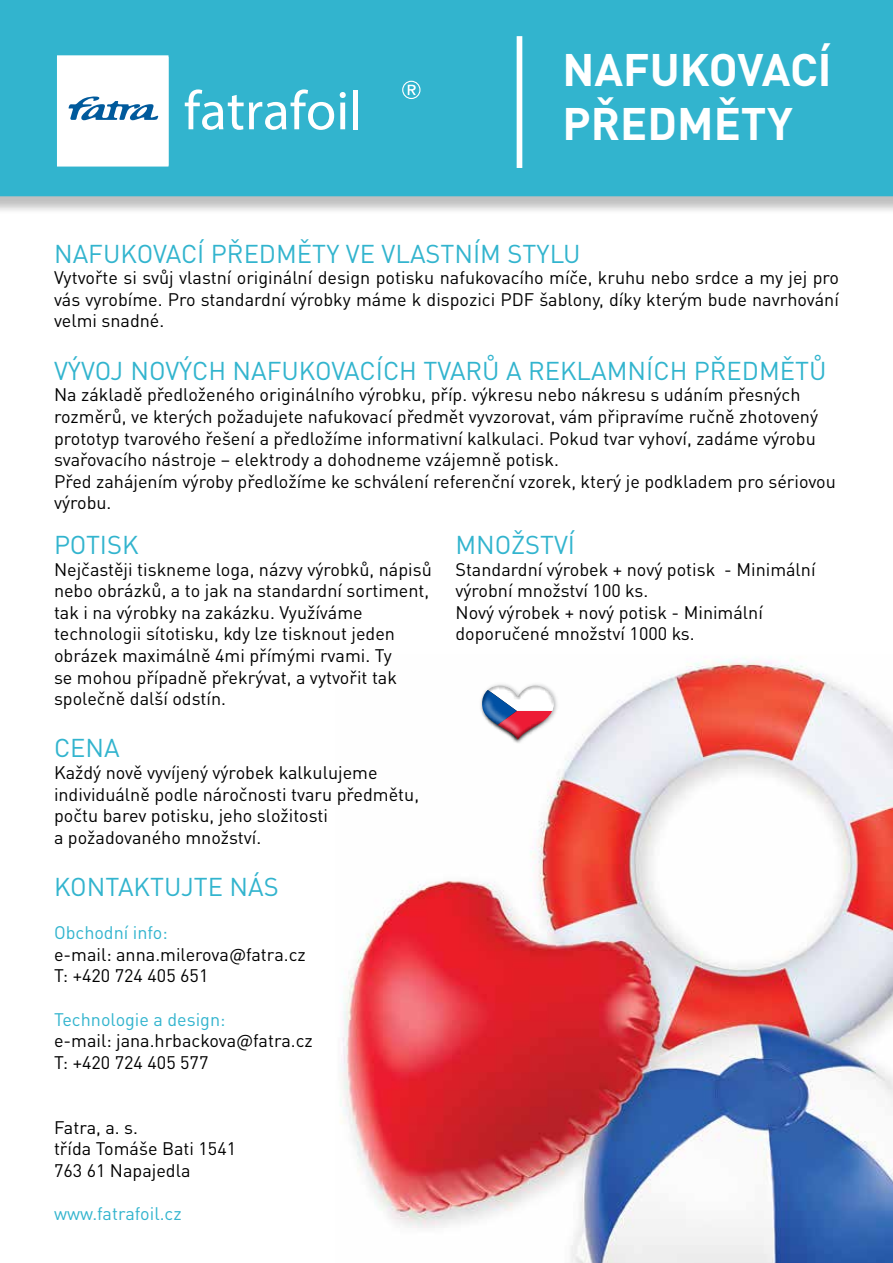
<style>
.page{position:relative;width:893px;height:1263px;background:#fff}
.page>*{position:absolute;margin:0;border:0;box-sizing:border-box;transform-origin:0 0}
.t1{font:expanded 55.2px "Helvetica Neue LT Pro";color:#fff}
.t2{font:700 45px/54px "DIN Pro";color:#fff}
.t3{font:25.5px "DIN Pro";color:#32b4ce}
.t4{font:18px/21.6px "DIN Pro";color:#000}
.t5{font:18px "DIN Pro";color:#32b4ce}
</style>
<div class="page">
<img style="left:340px;top:657px;width:553px;height:606px">
<img style="left:472px;top:678px;width:89px;height:75px">
<img style="left:474px;top:688px;width:57px;height:57px">
<img style="left:482px;top:685px;width:72px;height:10px">
<img style="left:482px;top:695px;width:72px;height:45px">
<div style="left:0;top:0;width:893px;height:215px;background:#000;opacity:.25"></div>
<div style="left:0;top:0;width:893px;height:196px;background:#32b4ce"></div>
<div style="left:54px;top:54px;width:371px;height:113px;background:#32b4ce"></div>
<svg style="left:408px;top:85px;width:8px;height:10px"></svg>
<div style="left:402px;top:81px;width:18px;height:18px;border:1px solid #fff;border-radius:50%"></div>
<svg style="left:57px;top:55px;width:112px;height:112px;background:#ebf2f7"></svg>
<div style="left:517px;top:36px;width:5px;height:132px;background:#fff"></div>
<h1 class="t1" style="left:184px;top:77px;width:180px">fatrafoil</h1>
<h2 class="t2" style="left:563px;top:37px;width:271px">NAFUKOVACÍ<br>PŘEDMĚTY</h2>
<h3 class="t3" style="left:54px;top:233px;width:528px">NAFUKOVACÍ PŘEDMĚTY VE VLASTNÍM STYLU</h3>
<p class="t4" style="left:54px;top:265px;width:787px;text-align:justify">Vytvořte si svůj vlastní originální design potisku nafukovacího míče, kruhu nebo srdce a my jej pro vás vyrobíme. Pro standardní výrobky máme k dispozici PDF šablony, díky kterým bude navrhování velmi snadné.</p>
<h3 class="t3" style="left:54px;top:350px;width:774px">VÝVOJ NOVÝCH NAFUKOVACÍCH TVARŮ A REKLAMNÍCH PŘEDMĚTŮ</h3>
<p class="t4" style="left:54px;top:382px;width:783px">Na základě předloženého originálního výrobku, příp. výkresu nebo nákresu s udáním přesných rozměrů, ve kterých požadujete nafukovací předmět vyvzorovat, vám připravíme ručně zhotovený prototyp tvarového řešení a předložíme informativní kalkulaci. Pokud tvar vyhoví, zadáme výrobu svařovacího nástroje – elektrody a dohodneme vzájemně potisk.<br>Před zahájením výroby předložíme ke schválení referenční vzorek, který je podkladem pro sériovou výrobu.</p>
<h3 class="t3" style="left:54px;top:525px;width:86px">POTISK</h3>
<p class="t4" style="left:54px;top:556px;width:379px">Nejčastěji tiskneme loga, názvy výrobků, nápisů nebo obrázků, a to jak na standardní sortiment, tak i na výrobky na zakázku. Využíváme technologii sítotisku, kdy lze tisknout jeden obrázek maximálně 4mi přímými rvami. Ty<br>se mohou případně překrývat, a vytvořit tak společně další odstín.</p>
<h3 class="t3" style="left:54px;top:728px;width:67px">CENA</h3>
<p class="t4" style="left:54px;top:760px;width:367px">Každý nově vyvíjený výrobek kalkulujeme individuálně podle náročnosti tvaru předmětu, počtu barev potisku, jeho složitosti<br>a požadovaného množství.</p>
<h3 class="t3" style="left:54px;top:867px;width:226px">KONTAKTUJTE NÁS</h3>
<p class="t5" style="left:54px;top:918px;width:115px">Obchodní info:</p>
<p class="t4" style="left:54px;top:942px;width:253px">e-mail: anna.milerova@fatra.cz<br>T: +420 724 405 651</p>
<p class="t5" style="left:54px;top:1005px;width:173px">Technologie a design:</p>
<p class="t4" style="left:54px;top:1028px;width:260px">e-mail: jana.hrbackova@fatra.cz<br>T: +420 724 405 577</p>
<h3 class="t3" style="left:455px;top:525px;width:121px">MNOŽSTVÍ</h3>
<p class="t4" style="left:455px;top:556px;width:362px">Standardní výrobek + nový potisk - Minimální výrobní množství 100 ks.<br>Nový výrobek + nový potisk - Minimální doporučené množství 1000 ks.</p>
<p class="t4" style="left:54px;top:1114px;width:184px">Fatra, a. s.<br>třída Tomáše Bati 1541<br>763 61 Napajedla</p>
<p class="t5" style="left:54px;top:1199px;width:129px">www.fatrafoil.cz</p>
</div>
